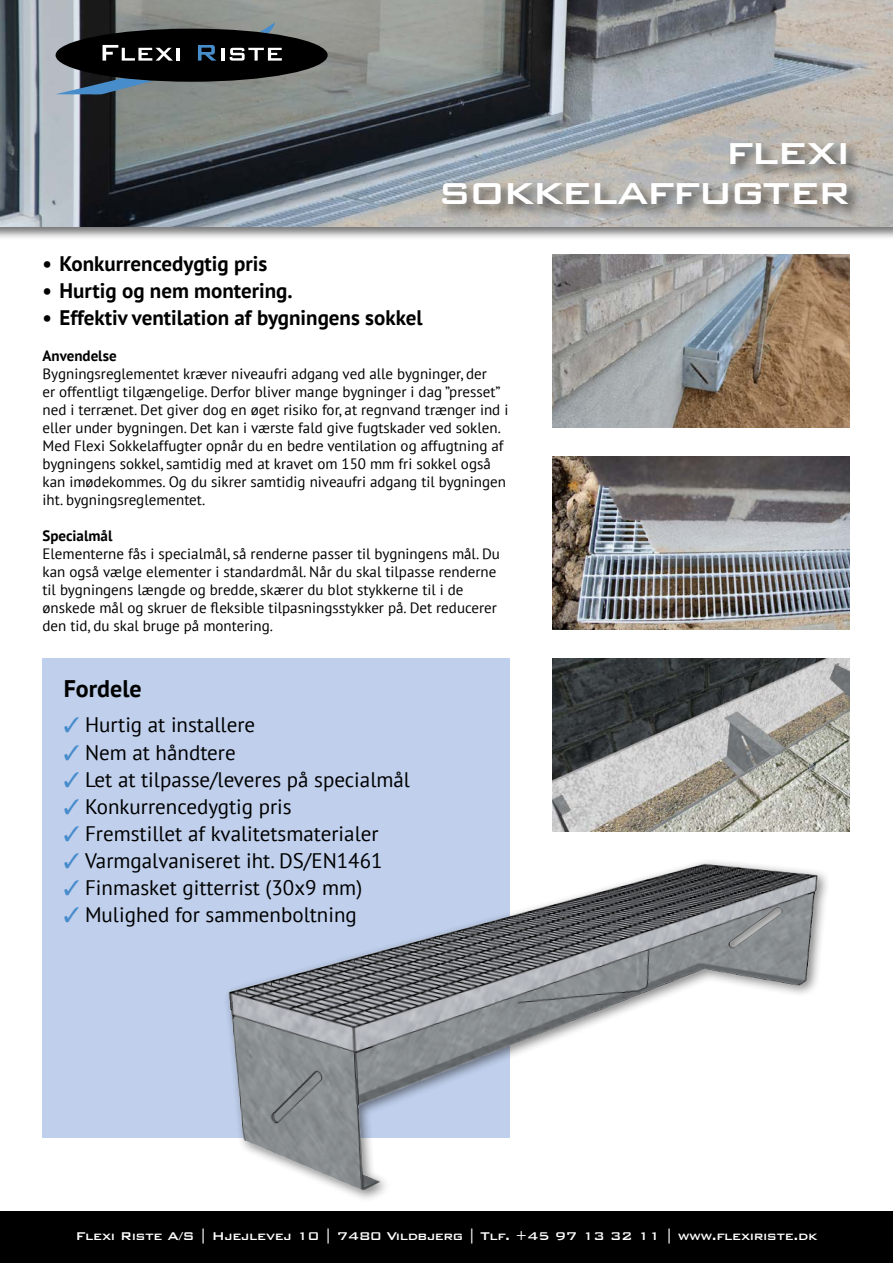
<style>
.page{position:relative;width:893px;height:1263px;background:#fff}
.page>*{position:absolute;margin:0;border:0;box-sizing:border-box;transform-origin:0 0}
.t1{font:500 49.5px/40.5px "Bank Gothic BT";letter-spacing:-.03em;color:#fff;text-align:right}
.t2{font:700 24px "PT Sans";color:#000}
.t3{font:21px "PT Sans";color:#000}
.t4{font:700 21px "PT Sans";color:#000}
.t5{font:15px/18px "PT Sans";color:#000}
.t6{font:500 15px "Bank Gothic BT";letter-spacing:-.03em;color:#fff}
.t7{font:700 15px "PT Sans";color:#000}
.s1{color:#488ccb}
</style>
<div class="page">
<div style="left:43px;top:658px;width:467px;height:479px;background:#bfcfec"></div>
<div style="left:0;top:0;width:893px;height:240px;background:#000;opacity:.55"></div>
<img style="left:0;top:0;width:893px;height:226px">
<svg style="left:56px;top:78px;width:98px;height:16px;background:#6685a0"></svg>
<svg style="left:260px;top:22px;width:15px;height:11px"></svg>
<div style="left:56px;top:29px;width:272px;height:53px;background:#000;border-radius:50%"></div>
<svg style="left:103px;top:45px;width:76px;height:16px"></svg>
<svg style="left:198px;top:45px;width:26px;height:16px"></svg>
<svg style="left:230px;top:48px;width:52px;height:13px"></svg>
<div style="left:0;top:1212px;width:893px;height:51px;background:#000"></div>
<img style="left:195px;top:861px;width:632px;height:338px">
<img style="left:553px;top:254px;width:297px;height:174px">
<img style="left:553px;top:456px;width:297px;height:174px">
<img style="left:553px;top:658px;width:297px;height:174px">
<div style="left:440px;top:139px;width:422px;height:80px;background:#000;opacity:.6"></div>
<h1 class="t1" style="left:438px;top:129px;width:414px">flexi sokkelaffugter</h1>
<h3 class="t4" style="left:43px;top:250px;width:226px">• Konkurrencedygtig pris</h3>
<h3 class="t4" style="left:43px;top:277px;width:252px">• Hurtig og nem montering.</h3>
<h3 class="t4" style="left:43px;top:304px;width:382px">• Effektiv ventilation af bygningens sokkel</h3>
<p class="t7" style="left:43px;top:346px;width:76px">Anvendelse</p>
<p class="t5" style="left:43px;top:364px;width:467px">Bygningsreglementet kræver niveaufri adgang ved alle bygninger, der<br>er offentligt tilgængelige. Derfor bliver mange bygninger i dag ”presset” ned i terrænet. Det giver dog en øget risiko for, at regnvand trænger ind i eller under bygningen. Det kan i værste fald give fugtskader ved soklen.<br>Med Flexi Sokkelaffugter opnår du en bedre ventilation og affugtning af bygningens sokkel, samtidig med at kravet om 150 mm fri sokkel også kan imødekommes. Og du sikrer samtidig niveaufri adgang til bygningen iht. bygningsreglementet.</p>
<p class="t7" style="left:43px;top:526px;width:71px">Specialmål</p>
<p class="t5" style="left:43px;top:544px;width:459px">Elementerne fås i specialmål, så renderne passer til bygningens mål. Du kan også vælge elementer i standardmål. Når du skal tilpasse renderne til bygningens længde og bredde, skærer du blot stykkerne til i de ønskede mål og skruer de fleksible tilpasningsstykker på. Det reducerer den tid, du skal bruge på montering.</p>
<h2 class="t2" style="left:64px;top:673px;width:79px">Fordele</h2>
<h3 class="t3" style="left:64px;top:712px;width:193px"><span class="s1">✓</span> Hurtig at installere</h3>
<h3 class="t3" style="left:64px;top:739px;width:173px"><span class="s1">✓</span> Nem at håndtere</h3>
<h3 class="t3" style="left:64px;top:766px;width:348px"><span class="s1">✓</span> Let at tilpasse/leveres på specialmål</h3>
<h3 class="t3" style="left:64px;top:793px;width:229px"><span class="s1">✓</span> Konkurrencedygtig pris</h3>
<h3 class="t3" style="left:64px;top:820px;width:316px"><span class="s1">✓</span> Fremstillet af kvalitetsmaterialer</h3>
<h3 class="t3" style="left:64px;top:847px;width:320px"><span class="s1">✓</span> Varmgalvaniseret iht. DS/EN1461</h3>
<h3 class="t3" style="left:64px;top:874px;width:300px"><span class="s1">✓</span> Finmasket gitterrist (30x9 mm)</h3>
<h3 class="t3" style="left:64px;top:901px;width:294px"><span class="s1">✓</span> Mulighed for sammenboltning</h3>
<p class="t6" style="left:76px;top:1228px;width:743px">Flexi Riste A/S | Hjejlevej 10 | 7480 Vildbjerg | Tlf. +45 97 13 32 11 | www.flexiriste.dk</p>
</div>
